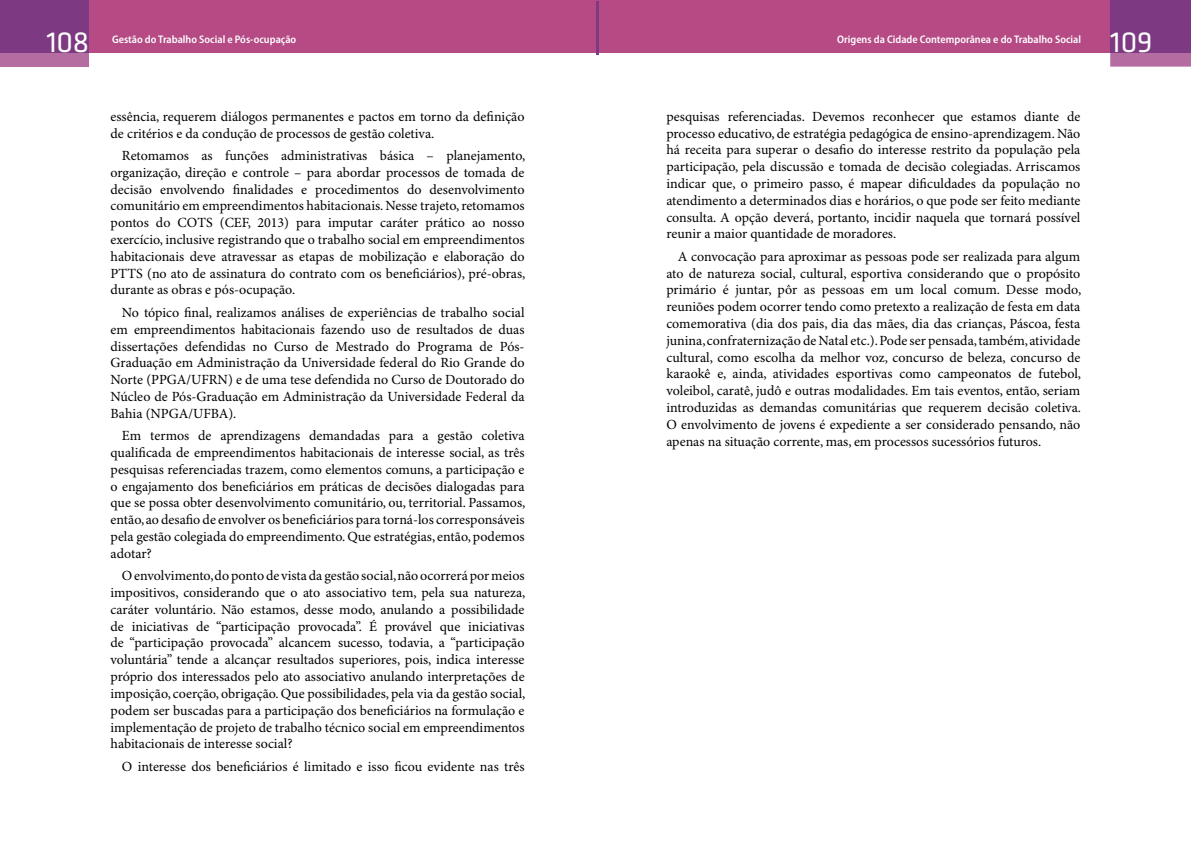
<style>
.page{position:relative;width:1191px;height:842px;background:#fff}
.page>*{position:absolute;margin:0;border:0;box-sizing:border-box;transform-origin:0 0}
.t1{font:30px "Klavika";letter-spacing:-.005em;color:#fff}
.t2{font:14px/16.8px "Minion Pro";color:#000;text-align:justify}
.t3{font:600 semi-condensed 11px "Myriad Pro";color:#fff}
</style>
<div class="page">
<div style="left:0;top:0;width:1110px;height:52px;background:#b54a85"></div>
<hr style="left:596px;top:1px;width:2px;height:54px;background:#7d3981">
<div style="left:0;top:0;width:89px;height:67px;background:#b56da1"></div>
<div style="left:0;top:0;width:89px;height:52px;background:#7d3981"></div>
<svg style="left:1110px;top:52px;width:81px;height:15px"></svg>
<div style="left:1110px;top:0;width:81px;height:52px;background:#7d3981"></div>
<h1 class="t1" style="left:46px;top:26px;width:44px">108</h1>
<h1 class="t1" style="left:1110px;top:27px;width:44px">109</h1>
<p class="t3" style="left:112px;top:34px;width:186px">Gestão do Trabalho Social e Pós-ocupação</p>
<p class="t3" style="left:837px;top:34px;width:245px">Origens da Cidade Contemporânea e do Trabalho Social</p>
<p class="t2" style="left:111px;top:108px;width:415px">essência, requerem diálogos permanentes e pactos em torno da definição de critérios e da condução de processos de gestão coletiva.</p>
<p class="t2" style="left:111px;top:148px;width:416px;text-indent:11px">Retomamos as funções administrativas básica – planejamento, organização, direção e controle – para abordar processos de tomada de decisão envolvendo finalidades e procedimentos do desenvolvimento comunitário em empreendimentos habitacionais. Nesse trajeto, retomamos pontos do COTS (CEF, 2013) para imputar caráter prático ao nosso exercício, inclusive registrando que o trabalho social em empreendimentos habitacionais deve atravessar as etapas de mobilização e elaboração do PTTS (no ato de assinatura do contrato com os beneficiários), pré-obras, durante as obras e pós-ocupação.</p>
<p class="t2" style="left:111px;top:305px;width:415px;text-indent:11px">No tópico final, realizamos análises de experiências de trabalho social em empreendimentos habitacionais fazendo uso de resultados de duas dissertações defendidas no Curso de Mestrado do Programa de Pós-Graduação em Administração da Universidade federal do Rio Grande do Norte (PPGA/UFRN) e de uma tese defendida no Curso de Doutorado do Núcleo de Pós-Graduação em Administração da Universidade Federal da Bahia (NPGA/UFBA).</p>
<p class="t2" style="left:111px;top:428px;width:416px;text-indent:11px">Em termos de aprendizagens demandadas para a gestão coletiva qualificada de empreendimentos habitacionais de interesse social, as três pesquisas referenciadas trazem, como elementos comuns, a participação e o engajamento dos beneficiários em práticas de decisões dialogadas para que se possa obter desenvolvimento comunitário, ou, territorial. Passamos, então, ao desafio de envolver os beneficiários para torná-los corresponsáveis pela gestão colegiada do empreendimento. Que estratégias, então, podemos adotar?</p>
<p class="t2" style="left:111px;top:568px;width:416px;text-indent:11px">O envolvimento, do ponto de vista da gestão social, não ocorrerá por meios impositivos, considerando que o ato associativo tem, pela sua natureza, caráter voluntário. Não estamos, desse modo, anulando a possibilidade de iniciativas de “participação provocada”. É provável que iniciativas de “participação provocada” alcancem sucesso, todavia, a “participação voluntária” tende a alcançar resultados superiores, pois, indica interesse próprio dos interessados pelo ato associativo anulando interpretações de imposição, coerção, obrigação. Que possibilidades, pela via da gestão social, podem ser buscadas para a participação dos beneficiários na formulação e implementação de projeto de trabalho técnico social em empreendimentos habitacionais de interesse social?</p>
<p class="t2" style="left:122px;top:758px;width:404px">O interesse dos beneficiários é limitado e isso ficou evidente nas três</p>
<p class="t2" style="left:666px;top:108px;width:415px">pesquisas referenciadas. Devemos reconhecer que estamos diante de processo educativo, de estratégia pedagógica de ensino-aprendizagem. Não há receita para superar o desafio do interesse restrito da população pela participação, pela discussão e tomada de decisão colegiadas. Arriscamos indicar que, o primeiro passo, é mapear dificuldades da população no atendimento a determinados dias e horários, o que pode ser feito mediante consulta. A opção deverá, portanto, incidir naquela que tornará possível reunir a maior quantidade de moradores.</p>
<p class="t2" style="left:666px;top:249px;width:416px;text-indent:11px">A convocação para aproximar as pessoas pode ser realizada para algum ato de natureza social, cultural, esportiva considerando que o propósito primário é juntar, pôr as pessoas em um local comum. Desse modo, reuniões podem ocorrer tendo como pretexto a realização de festa em data comemorativa (dia dos pais, dia das mães, dia das crianças, Páscoa, festa junina, confraternização de Natal etc.). Pode ser pensada, também, atividade cultural, como escolha da melhor voz, concurso de beleza, concurso de karaokê e, ainda, atividades esportivas como campeonatos de futebol, voleibol, caratê, judô e outras modalidades. Em tais eventos, então, seriam introduzidas as demandas comunitárias que requerem decisão coletiva.<br>O envolvimento de jovens é expediente a ser considerado pensando, não apenas na situação corrente, mas, em processos sucessórios futuros.</p>
</div>
